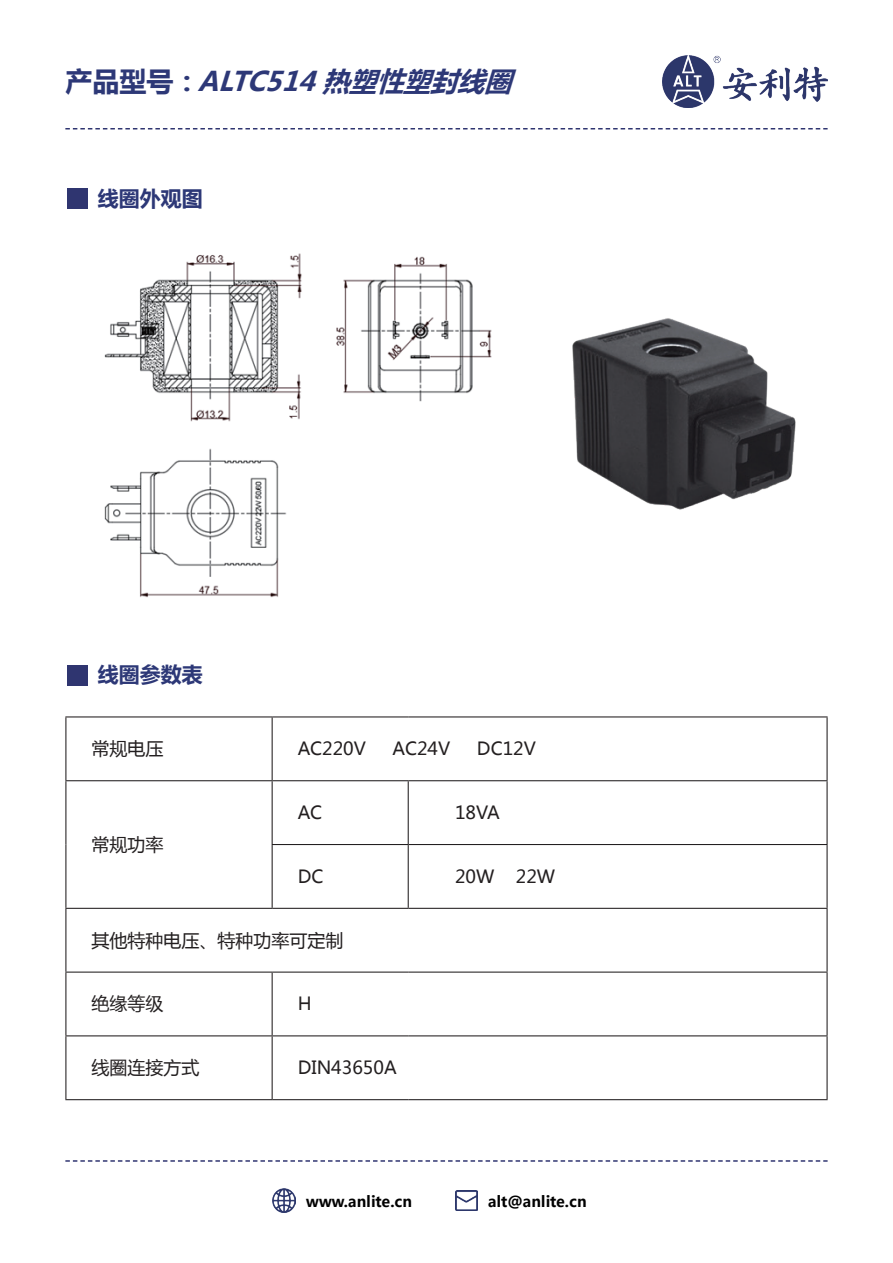
<style>
.page{position:relative;width:893px;height:1263px;background:#fff}
.page>*{position:absolute;margin:0;border:0;box-sizing:border-box;transform-origin:0 0}
.t1{font:italic 700 27px "Microsoft Ya Hei";color:#2d3877}
.t2{font:700 21px "Microsoft Ya Hei";color:#2d3877}
.t3{font:18px "Microsoft Ya Hei";color:#231f20}
.t4{font:700 15px "Microsoft Ya Hei";color:#000}
.s1{font-style:normal}
</style>
<div class="page">
<img style="left:663px;top:56px;width:164px;height:52px">
<svg style="left:65px;top:128px;width:763px;height:1px"></svg>
<svg style="left:65px;top:1160px;width:763px;height:2px"></svg>
<div style="left:67px;top:188px;width:21px;height:21px;background:#2f3570"></div>
<div style="left:67px;top:665px;width:21px;height:20px;background:#2f3570"></div>
<img style="left:272px;top:1189px;width:24px;height:23px">
<img style="left:455px;top:1190px;width:23px;height:20px">
<img style="left:572px;top:318px;width:224px;height:192px">
<hr style="left:65px;top:716px;width:207px;height:1px;background:#231f20">
<hr style="left:65px;top:717px;width:1px;height:63px;background:#231f20">
<hr style="left:272px;top:716px;width:136px;height:1px;background:#231f20">
<hr style="left:272px;top:717px;width:1px;height:63px;background:#231f20">
<hr style="left:408px;top:716px;width:420px;height:1px;background:#231f20">
<hr style="left:826px;top:717px;width:2px;height:63px;background:#231f20">
<hr style="left:65px;top:780px;width:207px;height:1px;background:#231f20">
<hr style="left:65px;top:781px;width:1px;height:63px;background:#231f20">
<hr style="left:272px;top:780px;width:136px;height:1px;background:#231f20">
<hr style="left:272px;top:781px;width:1px;height:63px;background:#231f20">
<hr style="left:408px;top:780px;width:420px;height:1px;background:#231f20">
<hr style="left:408px;top:781px;width:1px;height:63px;background:#231f20">
<hr style="left:826px;top:781px;width:2px;height:63px;background:#231f20">
<hr style="left:65px;top:844px;width:1px;height:64px;background:#231f20">
<hr style="left:272px;top:844px;width:136px;height:1px;background:#231f20">
<hr style="left:272px;top:845px;width:1px;height:63px;background:#231f20">
<hr style="left:408px;top:844px;width:420px;height:1px;background:#231f20">
<hr style="left:408px;top:845px;width:1px;height:63px;background:#231f20">
<hr style="left:826px;top:845px;width:2px;height:63px;background:#231f20">
<hr style="left:65px;top:908px;width:207px;height:1px;background:#231f20">
<hr style="left:65px;top:909px;width:1px;height:62px;background:#231f20">
<hr style="left:272px;top:908px;width:136px;height:1px;background:#231f20">
<hr style="left:408px;top:908px;width:420px;height:1px;background:#231f20">
<hr style="left:826px;top:909px;width:2px;height:62px;background:#231f20">
<hr style="left:65px;top:971px;width:207px;height:2px;background:#231f20">
<hr style="left:65px;top:973px;width:1px;height:62px;background:#231f20">
<hr style="left:272px;top:971px;width:136px;height:2px;background:#231f20">
<hr style="left:272px;top:973px;width:1px;height:62px;background:#231f20">
<hr style="left:408px;top:971px;width:420px;height:2px;background:#231f20">
<hr style="left:826px;top:973px;width:2px;height:62px;background:#231f20">
<hr style="left:65px;top:1035px;width:207px;height:1px;background:#231f20">
<hr style="left:65px;top:1036px;width:1px;height:63px;background:#231f20">
<hr style="left:272px;top:1035px;width:136px;height:1px;background:#231f20">
<hr style="left:272px;top:1036px;width:1px;height:63px;background:#231f20">
<hr style="left:408px;top:1035px;width:420px;height:1px;background:#231f20">
<hr style="left:826px;top:1036px;width:2px;height:63px;background:#231f20">
<hr style="left:65px;top:1099px;width:207px;height:1px;background:#231f20">
<hr style="left:272px;top:1099px;width:136px;height:1px;background:#231f20">
<hr style="left:408px;top:1099px;width:420px;height:1px;background:#231f20">
<img style="left:104px;top:253px;width:388px;height:345px">
<h1 class="t1" style="left:65px;top:63px;width:459px"><span class="s1">产品型号：</span> ALTC514热塑性塑封线圈</h1>
<p class="t2" style="left:98px;top:183px;width:106px">线圈外观图</p>
<p class="t2" style="left:98px;top:660px;width:106px">线圈参数表</p>
<p class="t3" style="left:91px;top:737px;width:73px">常规电压</p>
<p class="t3" style="left:298px;top:737px;width:70px">AC220V</p>
<p class="t3" style="left:393px;top:737px;width:59px">AC24V</p>
<p class="t3" style="left:477px;top:737px;width:61px">DC12V</p>
<p class="t3" style="left:91px;top:832px;width:73px">常规功率</p>
<p class="t3" style="left:298px;top:800px;width:26px">AC</p>
<p class="t3" style="left:455px;top:800px;width:46px">18VA</p>
<p class="t3" style="left:298px;top:864px;width:27px">DC</p>
<p class="t3" style="left:455px;top:864px;width:102px">20W 22W</p>
<p class="t3" style="left:91px;top:928px;width:254px">其他特种电压、特种功率可定制</p>
<p class="t3" style="left:91px;top:992px;width:73px">绝缘等级</p>
<p class="t3" style="left:298px;top:992px;width:15px">H</p>
<p class="t3" style="left:91px;top:1055px;width:109px">线圈连接方式</p>
<p class="t3" style="left:298px;top:1055px;width:101px">DIN43650A</p>
<p class="t4" style="left:306px;top:1191px;width:107px">www.anlite.cn</p>
<p class="t4" style="left:488px;top:1191px;width:100px">alt@anlite.cn</p>
</div>
